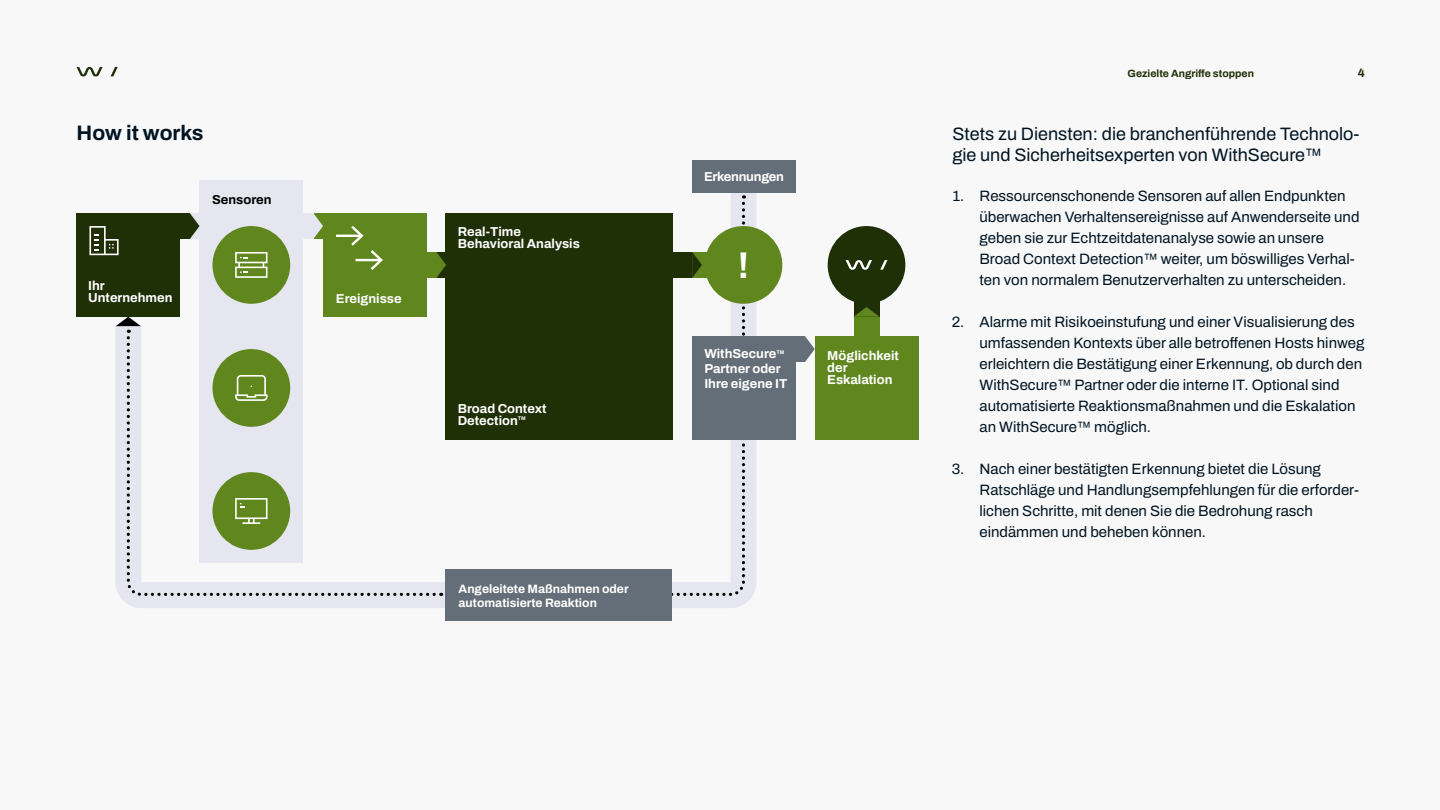
<style>
.page{position:relative;width:1440px;height:810px;background:#f8f8f8}
.page>*{position:absolute;margin:0;border:0;box-sizing:border-box;transform-origin:0 0}
.t1{font:700 37.2px "Archivo";color:#fff}
.t2{font:700 21px "Archivo";color:#001423}
.t3{font:18px/21px "Archivo";color:#001423}
.t4{font:15px/21px "Archivo";color:#001423}
.t5{font:700 12.98px/12.1px "Archivo";color:#fff}
.t6{font:700 12.98px "Archivo";letter-spacing:-.02em;color:#fff}
.t7{font:700 12.98px "Archivo";color:#000}
.t8{font:700 12.15px/13.7px "Archivo";color:#fff}
.t9{font:700 12px "Archivo";color:#1f2f06}
.t10{font:700 10.5px "Archivo";color:#1f2f06}
.t11{font:700 5.25px "Archivo";color:#fff}
</style>
<div class="page">
<svg style="left:672px;top:193px;width:84px;height:415px;fill:#e6e6f0"></svg>
<svg style="left:672px;top:200px;width:75px;height:398px"></svg>
<div style="left:200px;top:181px;width:103px;height:382px;background:#e6e6f0"></div>
<div style="left:76px;top:213px;width:104px;height:104px;background:#1f2f06"></div>
<div style="left:446px;top:213px;width:227px;height:227px;background:#1f2f06"></div>
<div style="left:828px;top:226px;width:77px;height:78px;background:#1f2f06;border-radius:50%"></div>
<div style="left:172px;top:213px;width:18px;height:26px;background:#1f2f06"></div>
<svg style="left:190px;top:213px;width:10px;height:26px"></svg>
<div style="left:300px;top:213px;width:13px;height:26px;background:#e6e6f0"></div>
<svg style="left:313px;top:213px;width:10px;height:26px"></svg>
<div style="left:405px;top:252px;width:31px;height:26px;background:#5f871e"></div>
<svg style="left:436px;top:252px;width:10px;height:26px"></svg>
<div style="left:854px;top:294px;width:25px;height:23px;background:#1f2f06"></div>
<div style="left:795px;top:336px;width:10px;height:26px;background:#646e78"></div>
<svg style="left:805px;top:336px;width:10px;height:26px"></svg>
<div style="left:854px;top:317px;width:25px;height:31px;background:#5f871e"></div>
<svg style="left:854px;top:307px;width:25px;height:10px"></svg>
<div style="left:815px;top:336px;width:103px;height:104px;background:#5f871e"></div>
<div style="left:692px;top:161px;width:103px;height:32px;background:#646e78"></div>
<div style="left:692px;top:336px;width:103px;height:104px;background:#646e78"></div>
<svg style="left:846px;top:260px;width:26px;height:10px"></svg>
<svg style="left:880px;top:260px;width:7px;height:10px"></svg>
<div style="left:323px;top:213px;width:104px;height:104px;background:#5f871e"></div>
<svg style="left:89px;top:226px;width:30px;height:29px"></svg>
<hr style="left:336px;top:235px;width:25px;height:2px;background:#fff">
<svg style="left:351px;top:226px;width:13px;height:20px"></svg>
<hr style="left:355px;top:259px;width:25px;height:2px;background:#fff">
<svg style="left:371px;top:250px;width:12px;height:20px"></svg>
<div style="left:212px;top:226px;width:78px;height:78px;background:#5f871e;border-radius:50%"></div>
<svg style="left:235px;top:252px;width:33px;height:26px"></svg>
<div style="left:691px;top:252px;width:23px;height:26px;background:#5f871e"></div>
<div style="left:705px;top:226px;width:77px;height:78px;background:#5f871e;border-radius:50%"></div>
<div style="left:661px;top:252px;width:31px;height:26px;background:#1f2f06"></div>
<svg style="left:692px;top:252px;width:10px;height:26px"></svg>
<svg style="left:115px;top:326px;width:331px;height:282px;fill:#e6e6f0"></svg>
<svg style="left:115px;top:317px;width:26px;height:16px"></svg>
<svg style="left:125px;top:335px;width:316px;height:263px"></svg>
<div style="left:446px;top:569px;width:226px;height:52px;background:#646e78"></div>
<svg style="left:76px;top:67px;width:27px;height:10px"></svg>
<svg style="left:111px;top:67px;width:7px;height:9px"></svg>
<p class="t10" style="left:1128px;top:65px;width:128px">Gezielte Angriffe stoppen</p>
<p class="t9" style="left:1358px;top:63px;width:9px">4</p>
<h2 class="t2" style="left:76px;top:117px;width:129px">How it works</h2>
<p class="t3" style="left:952px;top:123px;width:409px">Stets zu Diensten: die branchenführende Technolo&shy;gie und Sicherheitsexperten von WithSecure™</p>
<p class="t4" style="left:980px;top:186px;width:382px;text-indent:-27px">1. Ressourcenschonende Sensoren auf allen Endpunkten überwachen Verhaltensereignisse auf Anwenderseite und geben sie zur Echtzeitdatenanalyse sowie an unsere Broad Context Detection™ weiter, um böswilliges Verhal&shy;ten von normalem Benutzerverhalten zu unterscheiden.</p>
<p class="t4" style="left:979px;top:312px;width:387px;text-indent:-28px">2. Alarme mit Risikoeinstufung und einer Visualisierung des umfassenden Kontexts über alle betroffenen Hosts hinweg erleichtern die Bestätigung einer Erkennung, ob durch den WithSecure™ Partner oder die interne IT. Optional sind automatisierte Reaktionsmaßnahmen und die Eskalation an WithSecure™ möglich.</p>
<p class="t4" style="left:979px;top:459px;width:381px;text-indent:-28px">3. Nach einer bestätigten Erkennung bietet die Lösung Ratschläge und Handlungsempfehlungen für die erforder&shy;lichen Schritte, mit denen Sie die Bedrohung rasch eindämmen und beheben können.</p>
<p class="t6" style="left:704px;top:167px;width:82px">Erkennungen</p>
<p class="t7" style="left:212px;top:190px;width:61px">Sensoren</p>
<p class="t5" style="left:458px;top:225px;width:124px">Real-Time<br>Behavioral Analysis</p>
<h1 class="t1" style="left:738px;top:237px;width:13px">!</h1>
<p class="t5" style="left:88px;top:280px;width:86px">Ihr<br>Unternehmen</p>
<p class="t5" style="left:336px;top:293px;width:67px">Ereignisse</p>
<p class="t5" style="left:704px;top:348px;width:74px">WithSecure</p>
<p class="t11" style="left:776px;top:348px;width:9px">TM</p>
<p class="t5" style="left:704px;top:361px;width:85px;line-height:14.5px">Partner oder<br>Ihre eigene IT</p>
<p class="t5" style="left:827px;top:349px;width:73px">Möglichkeit der<br>Eskalation</p>
<p class="t5" style="left:458px;top:402px;width:91px">Broad Context<br>Detection</p>
<p class="t11" style="left:518px;top:415px;width:9px">TM</p>
<p class="t8" style="left:459px;top:582px;width:172px">Angeleitete Maßnahmen oder automatisierte Reaktion</p>
</div>
